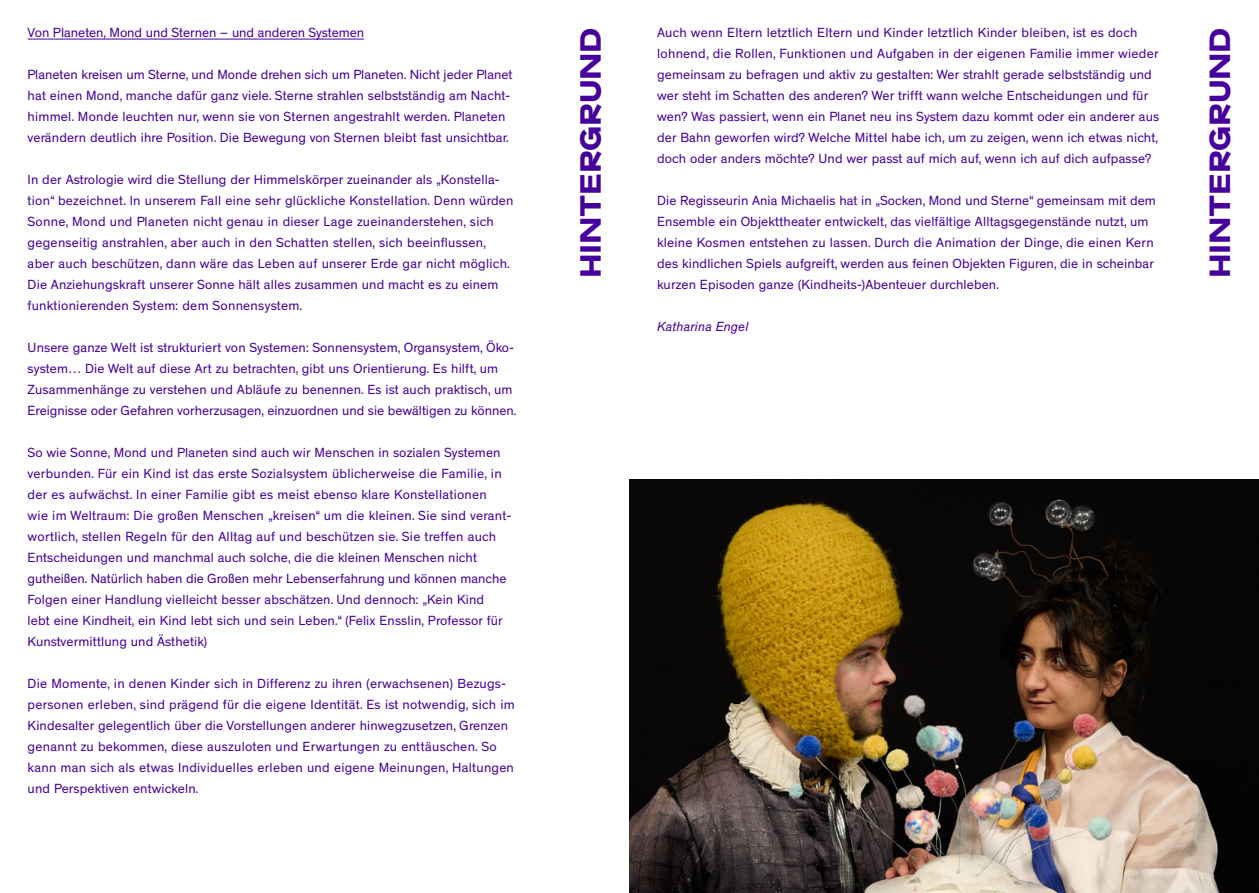
<style>
.page{position:relative;width:1259px;height:893px;background:#fff}
.page>*{position:absolute;margin:0;border:0;box-sizing:border-box;transform-origin:0 0}
.t1{font:700 27px "CC Schauburg";letter-spacing:-.01em;color:#46009b}
.t2{font:13.5px/21px "CC Theinhardt";letter-spacing:.01em;color:#46009b}
.t3{font:italic 13.5px "Theinhardt";letter-spacing:.01em;color:#46009b}
</style>
<div class="page">
<hr style="left:28px;top:39px;width:336px;height:1px;background:#46009b">
<img style="left:629px;top:479px;width:630px;height:414px">
<p class="t2" style="left:28px;top:22px;width:338px">Von Planeten, Mond und Sternen – und anderen Systemen</p>
<p class="t2" style="left:28px;top:64px;width:486px">Planeten kreisen um Sterne, und Monde drehen sich um Planeten. Nicht jeder Planet hat einen Mond, manche dafür ganz viele. Sterne strahlen selbstständig am Nacht&shy;himmel. Monde leuchten nur, wenn sie von Sternen angestrahlt werden. Planeten verändern deutlich ihre Position. Die Bewegung von Sternen bleibt fast unsichtbar.</p>
<p class="t2" style="left:28px;top:169px;width:487px">In der Astrologie wird die Stellung der Himmelskörper zueinander als „Konstella&shy;tion“ bezeichnet. In unserem Fall eine sehr glückliche Konstellation. Denn würden Sonne, Mond und Planeten nicht genau in dieser Lage zueinanderstehen, sich gegenseitig anstrahlen, aber auch in den Schatten stellen, sich beeinflussen, aber auch beschützen, dann wäre das Leben auf unserer Erde gar nicht möglich.<br>Die Anziehungskraft unserer Sonne hält alles zusammen und macht es zu einem funktionierenden System: dem Sonnensystem.</p>
<p class="t2" style="left:28px;top:337px;width:490px">Unsere ganze Welt ist strukturiert von Systemen: Sonnensystem, Organsystem, Öko&shy;system… Die Welt auf diese Art zu betrachten, gibt uns Orientierung. Es hilft, um Zusammenhänge zu verstehen und Abläufe zu benennen. Es ist auch praktisch, um Ereignisse oder Gefahren vorherzusagen, einzuordnen und sie bewältigen zu können.</p>
<p class="t2" style="left:28px;top:442px;width:485px">So wie Sonne, Mond und Planeten sind auch wir Menschen in sozialen Systemen verbunden. Für ein Kind ist das erste Sozialsystem üblicherweise die Familie, in der es aufwächst. In einer Familie gibt es meist ebenso klare Konstellationen<br>wie im Weltraum: Die großen Menschen „kreisen“ um die kleinen. Sie sind verant&shy;wortlich, stellen Regeln für den Alltag auf und beschützen sie. Sie treffen auch Entscheidungen und manchmal auch solche, die die kleinen Menschen nicht gutheißen. Natürlich haben die Großen mehr Lebenserfahrung und können manche Folgen einer Handlung vielleicht besser abschätzen. Und dennoch: „Kein Kind<br>lebt eine Kindheit, ein Kind lebt sich und sein Leben.“ (Felix Ensslin, Professor für Kunstvermittlung und Ästhetik)</p>
<p class="t2" style="left:28px;top:673px;width:488px">Die Momente, in denen Kinder sich in Differenz zu ihren (erwachsenen) Bezugs&shy;personen erleben, sind prägend für die eigene Identität. Es ist notwendig, sich im Kindesalter gelegentlich über die Vorstellungen anderer hinwegzusetzen, Grenzen genannt zu bekommen, diese auszuloten und Erwartungen zu enttäuschen. So kann man sich als etwas Individuelles erleben und eigene Meinungen, Haltungen und Perspektiven entwickeln.</p>
<p class="t2" style="left:657px;top:22px;width:504px">Auch wenn Eltern letztlich Eltern und Kinder letztlich Kinder bleiben, ist es doch lohnend, die Rollen, Funktionen und Aufgaben in der eigenen Familie immer wieder gemeinsam zu befragen und aktiv zu gestalten: Wer strahlt gerade selbstständig und wer steht im Schatten des anderen? Wer trifft wann welche Entscheidungen und für wen? Was passiert, wenn ein Planet neu ins System dazu kommt oder ein anderer aus der Bahn geworfen wird? Welche Mittel habe ich, um zu zeigen, wenn ich etwas nicht, doch oder anders möchte? Und wer passt auf mich auf, wenn ich auf dich aufpasse?</p>
<p class="t2" style="left:657px;top:190px;width:500px">Die Regisseurin Ania Michaelis hat in „Socken, Mond und Sterne“ gemeinsam mit dem Ensemble ein Objekttheater entwickelt, das vielfältige Alltagsgegenstände nutzt, um kleine Kosmen entstehen zu lassen. Durch die Animation der Dinge, die einen Kern des kindlichen Spiels aufgreift, werden aus feinen Objekten Figuren, die in scheinbar kurzen Episoden ganze (Kindheits-)Abenteuer durchleben.</p>
<p class="t3" style="left:657px;top:318px;width:93px">Katharina Engel</p>
<h1 class="t1" style="left:572px;top:278px;width:252px;rotate:-90deg">HINTERGRUND</h1>
<h1 class="t1" style="left:1201px;top:278px;width:252px;rotate:-90deg">HINTERGRUND</h1>
</div>
